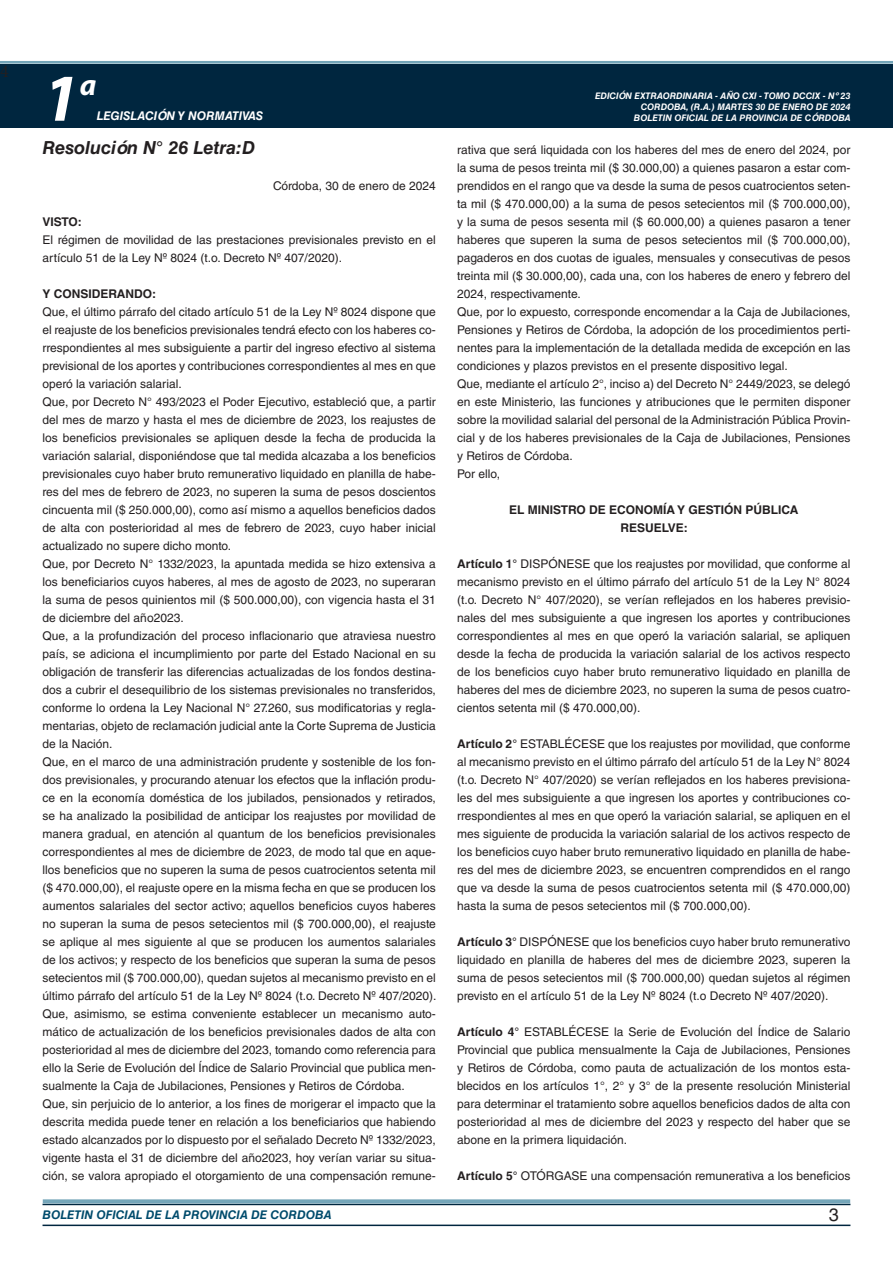
<style>
.page{position:relative;width:893px;height:1263px;background:#fff}
.page>*{position:absolute;margin:0;border:0;box-sizing:border-box;transform-origin:0 0}
.t1{font:italic 700 67.5px "Myriad Pro";color:#fff}
.t2{font:italic 700 30px "Myriad Pro";color:#fff}
.DOC__N{font:italic 700 18px "Helvetica LT Std";color:#231f20}
.t3{font:18px "Minion Pro";color:#231f20}
.t4{font:18px "Helvetica LT Std";color:#231f20}
.TEXTO_BASE{font:12px/18px "Helvetica LT Std";color:#231f20;text-align:justify}
.RESUELVE{font:700 12px "Helvetica LT Std";color:#231f20}
.t5{font:italic 700 12px "Helvetica LT Std";color:#004b6c}
.FECHA{font:12px "Helvetica LT Std";color:#231f20}
.t6{font:italic 700 12px "Helvetica LT Std";color:#fff}
.TEXTO_BASE-2{font:700 12px "Helvetica LT Std";color:#231f20}
.t7{font:italic 700 9px/10.8px "Helvetica LT Std";color:#fff;text-align:right}
.s1{font-weight:700}
</style>
<div class="page">
<div style="left:0;top:61px;width:893px;height:6px;background:#fff;opacity:.75"></div>
<div style="left:0;top:64px;width:893px;height:64px;background:#00263f"></div>
<hr style="left:43px;top:1224px;width:807px;height:2px;background:#00263f">
<div style="left:42px;top:1198px;width:809px;height:8px;background:#fff;opacity:.75"></div>
<h3 class="t3" style="left:0;top:59px;width:10px">4</h3>
<h1 class="t1" style="left:43px;top:54px;width:38px">1</h1>
<h2 class="t2" style="left:80px;top:66px;width:18px">a</h2>
<p class="t6" style="left:97px;top:109px;width:168px">LEGISLACIÓN Y NORMATIVAS</p>
<p class="DOC__N" style="left:43px;top:136px;width:214px">Resolución N° 26 Letra:D</p>
<p class="FECHA" style="left:273px;top:179px;width:164px">Córdoba, 30 de enero de 2024</p>
<p class="TEXTO_BASE-2" style="left:43px;top:214px;width:41px">VISTO:</p>
<p class="TEXTO_BASE" style="left:43px;top:231px;width:395px">El régimen de movilidad de las prestaciones previsionales previsto en el artículo 51 de la Ley Nº 8024 (t.o. Decreto Nº 407/2020).</p>
<p class="TEXTO_BASE-2" style="left:43px;top:286px;width:115px">Y CONSIDERANDO:</p>
<p class="TEXTO_BASE" style="left:43px;top:303px;width:395px">Que, el último párrafo del citado artículo 51 de la Ley Nº 8024 dispone que el reajuste de los beneficios previsionales tendrá efecto con los haberes co&shy;rrespondientes al mes subsiguiente a partir del ingreso efectivo al sistema previsional de los aportes y contribuciones correspondientes al mes en que operó la variación salarial.</p>
<p class="TEXTO_BASE" style="left:43px;top:393px;width:395px">Que, por Decreto N° 493/2023 el Poder Ejecutivo, estableció que, a partir del mes de marzo y hasta el mes de diciembre de 2023, los reajustes de los beneficios previsionales se apliquen desde la fecha de producida la variación salarial, disponiéndose que tal medida alcazaba a los beneficios previsionales cuyo haber bruto remunerativo liquidado en planilla de habe&shy;res del mes de febrero de 2023, no superen la suma de pesos doscientos cincuenta mil ($ 250.000,00), como así mismo a aquellos beneficios dados de alta con posterioridad al mes de febrero de 2023, cuyo haber inicial actualizado no supere dicho monto.</p>
<p class="TEXTO_BASE" style="left:43px;top:555px;width:395px">Que, por Decreto N° 1332/2023, la apuntada medida se hizo extensiva a los beneficiarios cuyos haberes, al mes de agosto de 2023, no superaran la suma de pesos quinientos mil ($ 500.000,00), con vigencia hasta el 31 de diciembre del año2023.</p>
<p class="TEXTO_BASE" style="left:43px;top:627px;width:395px">Que, a la profundización del proceso inflacionario que atraviesa nuestro país, se adiciona el incumplimiento por parte del Estado Nacional en su obligación de transferir las diferencias actualizadas de los fondos destina&shy;dos a cubrir el desequilibrio de los sistemas previsionales no transferidos, conforme lo ordena la Ley Nacional N° 27.260, sus modificatorias y regla&shy;mentarias, objeto de reclamación judicial ante la Corte Suprema de Justicia de la Nación.</p>
<p class="TEXTO_BASE" style="left:43px;top:753px;width:396px">Que, en el marco de una administración prudente y sostenible de los fon&shy;dos previsionales, y procurando atenuar los efectos que la inflación produ&shy;ce en la economía doméstica de los jubilados, pensionados y retirados, se ha analizado la posibilidad de anticipar los reajustes por movilidad de manera gradual, en atención al quantum de los beneficios previsionales correspondientes al mes de diciembre de 2023, de modo tal que en aque&shy;llos beneficios que no superen la suma de pesos cuatrocientos setenta mil ($ 470.000,00), el reajuste opere en la misma fecha en que se producen los aumentos salariales del sector activo; aquellos beneficios cuyos haberes no superan la suma de pesos setecientos mil ($ 700.000,00), el reajuste se aplique al mes siguiente al que se producen los aumentos salariales de los activos; y respecto de los beneficios que superan la suma de pesos setecientos mil ($ 700.000,00), quedan sujetos al mecanismo previsto en el último párrafo del artículo 51 de la Ley Nº 8024 (t.o. Decreto Nº 407/2020).</p>
<p class="TEXTO_BASE" style="left:43px;top:1005px;width:395px">Que, asimismo, se estima conveniente establecer un mecanismo auto&shy;mático de actualización de los beneficios previsionales dados de alta con posterioridad al mes de diciembre del 2023, tomando como referencia para ello la Serie de Evolución del Índice de Salario Provincial que publica men&shy;sualmente la Caja de Jubilaciones, Pensiones y Retiros de Córdoba.</p>
<p class="TEXTO_BASE" style="left:43px;top:1095px;width:395px">Que, sin perjuicio de lo anterior, a los fines de morigerar el impacto que la descrita medida puede tener en relación a los beneficiarios que habiendo estado alcanzados por lo dispuesto por el señalado Decreto Nº 1332/2023, vigente hasta el 31 de diciembre del año2023, hoy verían variar su situa&shy;ción, se valora apropiado el otorgamiento de una compensación remune-</p>
<p class="t7" style="left:595px;top:91px;width:257px">EDICIÓN EXTRAORDINARIA - AÑO CXI - TOMO DCCIX - Nº 23<br>CORDOBA, (R.A.) MARTES 30 DE ENERO DE 2024<br>BOLETIN OFICIAL DE LA PROVINCIA DE CÓRDOBA</p>
<p class="TEXTO_BASE" style="left:457px;top:141px;width:395px">rativa que será liquidada con los haberes del mes de enero del 2024, por la suma de pesos treinta mil ($ 30.000,00) a quienes pasaron a estar com&shy;prendidos en el rango que va desde la suma de pesos cuatrocientos seten&shy;ta mil ($ 470.000,00) a la suma de pesos setecientos mil ($ 700.000,00), y la suma de pesos sesenta mil ($ 60.000,00) a quienes pasaron a tener haberes que superen la suma de pesos setecientos mil ($ 700.000,00), pagaderos en dos cuotas de iguales, mensuales y consecutivas de pesos treinta mil ($ 30.000,00), cada una, con los haberes de enero y febrero del 2024, respectivamente.</p>
<p class="TEXTO_BASE" style="left:457px;top:303px;width:395px">Que, por lo expuesto, corresponde encomendar a la Caja de Jubilaciones, Pensiones y Retiros de Córdoba, la adopción de los procedimientos perti&shy;nentes para la implementación de la detallada medida de excepción en las condiciones y plazos previstos en el presente dispositivo legal.</p>
<p class="TEXTO_BASE" style="left:457px;top:375px;width:395px">Que, mediante el artículo 2°, inciso a) del Decreto N° 2449/2023, se delegó en este Ministerio, las funciones y atribuciones que le permiten disponer sobre la movilidad salarial del personal de la Administración Pública Provin&shy;cial y de los haberes previsionales de la Caja de Jubilaciones, Pensiones y Retiros de Córdoba.</p>
<p class="TEXTO_BASE" style="left:457px;top:465px;width:44px">Por ello,</p>
<p class="RESUELVE" style="left:509px;top:502px;width:291px">EL MINISTRO DE ECONOMÍA Y GESTIÓN PÚBLICA</p>
<p class="RESUELVE" style="left:620px;top:520px;width:69px">RESUELVE:</p>
<p class="TEXTO_BASE" style="left:457px;top:555px;width:395px"><span class="s1">Artículo 1°</span> DISPÓNESE que los reajustes por movilidad, que conforme al mecanismo previsto en el último párrafo del artículo 51 de la Ley N° 8024 (t.o. Decreto N° 407/2020), se verían reflejados en los haberes previsio&shy;nales del mes subsiguiente a que ingresen los aportes y contribuciones correspondientes al mes en que operó la variación salarial, se apliquen desde la fecha de producida la variación salarial de los activos respecto de los beneficios cuyo haber bruto remunerativo liquidado en planilla de haberes del mes de diciembre 2023, no superen la suma de pesos cuatro&shy;cientos setenta mil ($ 470.000,00).</p>
<p class="TEXTO_BASE" style="left:457px;top:735px;width:395px"><span class="s1">Artículo 2°</span> ESTABLÉCESE que los reajustes por movilidad, que conforme al mecanismo previsto en el último párrafo del artículo 51 de la Ley N° 8024 (t.o. Decreto N° 407/2020) se verían reflejados en los haberes previsiona&shy;les del mes subsiguiente a que ingresen los aportes y contribuciones co&shy;rrespondientes al mes en que operó la variación salarial, se apliquen en el mes siguiente de producida la variación salarial de los activos respecto de los beneficios cuyo haber bruto remunerativo liquidado en planilla de habe&shy;res del mes de diciembre 2023, se encuentren comprendidos en el rango que va desde la suma de pesos cuatrocientos setenta mil ($ 470.000,00) hasta la suma de pesos setecientos mil ($ 700.000,00).</p>
<p class="TEXTO_BASE" style="left:457px;top:933px;width:395px"><span class="s1">Artículo 3°</span> DISPÓNESE que los beneficios cuyo haber bruto remunerativo liquidado en planilla de haberes del mes de diciembre 2023, superen la suma de pesos setecientos mil ($ 700.000,00) quedan sujetos al régimen previsto en el artículo 51 de la Ley Nº 8024 (t.o Decreto Nº 407/2020).</p>
<p class="TEXTO_BASE" style="left:457px;top:1023px;width:395px"><span class="s1">Artículo 4°</span> ESTABLÉCESE la Serie de Evolución del Índice de Salario Provincial que publica mensualmente la Caja de Jubilaciones, Pensiones y Retiros de Córdoba, como pauta de actualización de los montos esta&shy;blecidos en los artículos 1°, 2° y 3° de la presente resolución Ministerial para determinar el tratamiento sobre aquellos beneficios dados de alta con posterioridad al mes de diciembre del 2023 y respecto del haber que se abone en la primera liquidación.</p>
<p class="TEXTO_BASE" style="left:457px;top:1167px;width:395px"><span class="s1">Artículo 5°</span> OTÓRGASE una compensación remunerativa a los beneficios</p>
<p class="t5" style="left:43px;top:1208px;width:290px">BOLETIN OFICIAL DE LA PROVINCIA DE CORDOBA</p>
<h3 class="t4" style="left:829px;top:1204px;width:12px">3</h3>
</div>
